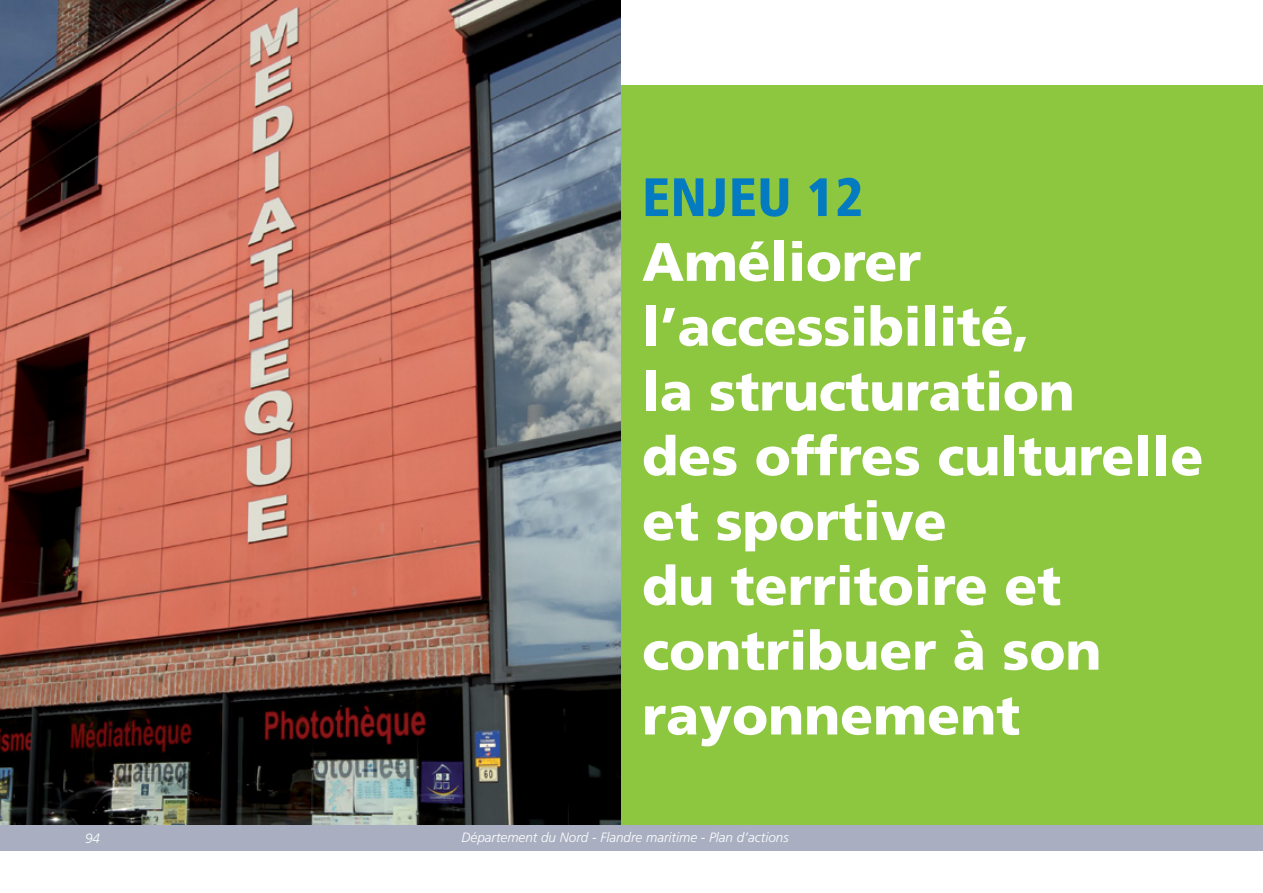
<style>
.page{position:relative;width:1263px;height:893px;background:#fff}
.page>*{position:absolute;margin:0;border:0;box-sizing:border-box;transform-origin:0 0}
.t1{font:900 54px/64.8px "Frutiger LT Std";color:#fff}
.t2{font:900 condensed 54px "Frutiger LT Std";letter-spacing:.01em;color:#047bc1}
.t3{font:italic 300 13.5px "Frutiger";color:#fff}
.t4{font:italic 300 13.5px "Frutiger LT Std";color:#fff}
</style>
<div class="page">
<div style="left:0;top:825px;width:1263px;height:25px;background:#a9afc1"></div>
<div style="left:621px;top:85px;width:642px;height:740px;background:#8dc63f"></div>
<img style="left:0;top:0;width:621px;height:825px">
<p class="t2" style="left:642px;top:165px;width:223px">ENJEU 12</p>
<p class="t1" style="left:642px;top:229px;width:280px">Améliorer</p>
<p class="t1" style="left:642px;top:294px;width:389px">l’accessibilité,</p>
<p class="t1" style="left:642px;top:359px;width:434px">la structuration</p>
<p class="t1" style="left:642px;top:424px;width:563px">des offres culturelle et sportive</p>
<p class="t1" style="left:642px;top:553px;width:421px">du territoire et</p>
<p class="t1" style="left:642px;top:618px;width:461px">contribuer à son rayonnement</p>
<p class="t4" style="left:85px;top:830px;width:17px">94</p>
<p class="t3" style="left:462px;top:829px;width:329px">Département du Nord - Flandre maritime - Plan d’actions</p>
</div>
